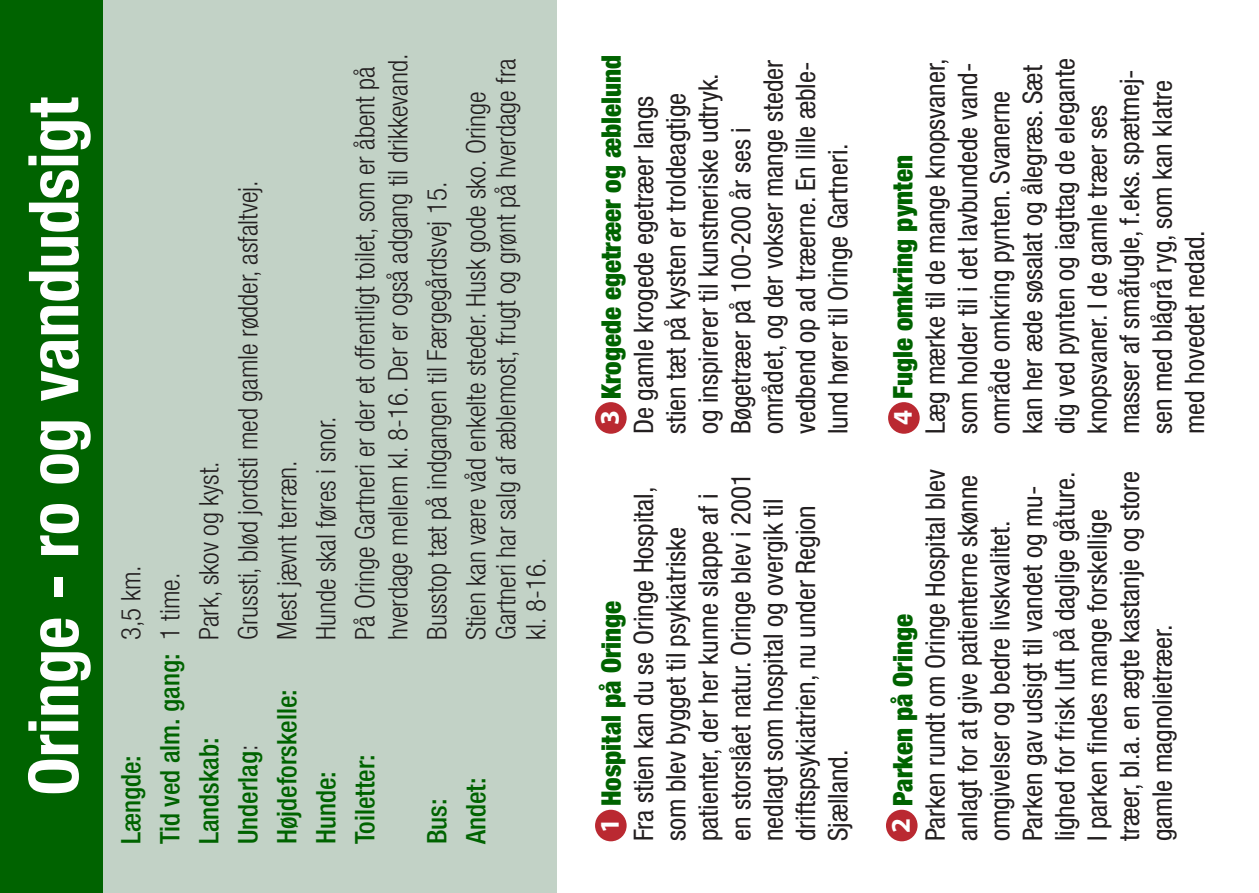
<style>
.page{position:relative;width:1259px;height:893px;background:#fff}
.page>*{position:absolute;margin:0;border:0;box-sizing:border-box;transform-origin:0 0}
.t1{font:700 condensed 69px "Helvetica Neue";color:#fff}
.t2{font:condensed 27px/32.4px "Helvetica Neue LT Std";color:#231f20}
.t3{font:300 condensed 27px/30px "Helvetica Neue LT Std";color:#231f20}
.t4{font:500 condensed 27px/39px "Helvetica Neue LT Std";color:#006300}
.s1{font-weight:300;color:#231f20}
.s2{font-family:"Myriad Pro";font-weight:700;font-stretch:normal;color:#fff}
.s3{font-weight:900;color:#006300}
</style>
<div class="page">
<div style="left:102px;top:0;width:455px;height:893px;background:#c2d2c6"></div>
<div style="left:0;top:0;width:102px;height:893px;background:#006300"></div>
<div style="left:595px;top:810px;width:31px;height:31px;background:#ba2931;border-radius:50%"></div>
<div style="left:886px;top:810px;width:31px;height:31px;background:#ba2931;border-radius:50%"></div>
<div style="left:595px;top:402px;width:31px;height:32px;background:#ba2931;border-radius:50%"></div>
<div style="left:888px;top:402px;width:31px;height:32px;background:#ba2931;border-radius:50%"></div>
<h1 class="t1" style="left:12px;top:796px;width:700px;rotate:-90deg">Oringe - ro og vandudsigt</h1>
<p class="t3" style="left:194px;top:640px;width:180px;rotate:-90deg">Park, skov og kyst.</p>
<p class="t4" style="left:111px;top:844px;width:280px;text-indent:204px;rotate:-90deg"><span class="s1">3,5 km.<br></span>Tid ved alm. gang: <span class="s1">1 time.<br></span>Landskab:</p>
<p class="t4" style="left:111px;top:844px;width:90px;rotate:-90deg">Længde:</p>
<p class="t3" style="left:233px;top:640px;width:461px;rotate:-90deg">Grussti, blød jordsti med gamle rødder, asfaltvej.</p>
<p class="t4" style="left:228px;top:844px;width:101px;rotate:-90deg">Underlag<span class="s1">:</span></p>
<p class="t3" style="left:272px;top:640px;width:181px;rotate:-90deg">Mest jævnt terræn.</p>
<p class="t4" style="left:267px;top:844px;width:156px;rotate:-90deg">Højdeforskelle:</p>
<p class="t3" style="left:311px;top:640px;width:225px;rotate:-90deg">Hunde skal føres i snor.</p>
<p class="t4" style="left:306px;top:844px;width:74px;rotate:-90deg">Hunde:</p>
<p class="t3" style="left:348px;top:640px;width:588px;line-height:33px;rotate:-90deg">På Oringe Gartneri er der et offentligt toilet, som er åbent på hverdage mellem kl. 8-16. Der er også adgang til drikkevand.</p>
<p class="t3" style="left:422px;top:640px;width:460px;rotate:-90deg">Busstop tæt på indgangen til Færgegårdsvej 15.</p>
<p class="t3" style="left:461px;top:640px;width:583px;rotate:-90deg">Stien kan være våd enkelte steder. Husk gode sko. Oringe<br>Gartneri har salg af æblemost, frugt og grønt på hverdage fra kl. 8-16.</p>
<p class="t4" style="left:345px;top:844px;width:91px;rotate:-90deg">Toiletter:</p>
<p class="t4" style="left:417px;top:844px;width:47px;rotate:-90deg">Bus:</p>
<p class="t4" style="left:456px;top:844px;width:68px;rotate:-90deg">Andet:</p>
<p class="t2" style="left:595px;top:434px;width:381px;text-indent:9px;rotate:-90deg"><span class="s2">3</span> <span class="s3">Krogede egetræer og æblelund </span>De gamle krogede egetræer langs stien tæt på kysten er troldeagtige<br>og inspirerer til kunstneriske udtryk.<br>Bøgetræer på 100-200 år ses i området, og der vokser mange steder vedbend op ad træerne. En lille æble&shy;lund hører til Oringe Gartneri.</p>
<p class="t2" style="left:886px;top:434px;width:377px;text-indent:9px;rotate:-90deg"><span class="s2">4</span> <span class="s3">Fugle omkring pynten<br></span>Læg mærke til de mange knopsvaner, som holder til i det lavbundede vand&shy;område omkring pynten. Svanerne kan her æde søsalat og ålegræs. Sæt dig ved pynten og iagttag de elegante knopsvaner. I de gamle træer ses masser af småfugle, f.eks. spætmej&shy;sen med blågrå ryg, som kan klatre med hovedet nedad.</p>
<p class="t2" style="left:595px;top:841px;width:370px;text-indent:8px;rotate:-90deg"><span class="s2">1</span> <span class="s3">Hospital på Oringe<br></span>Fra stien kan du se Oringe Hospital, som blev bygget til psykiatriske patienter, der her kunne slappe af i en storslået natur. Oringe blev i 2001 nedlagt som hospital og overgik til driftspsykiatrien, nu under Region<br>Sjælland.</p>
<p class="t2" style="left:886px;top:841px;width:373px;text-indent:8px;rotate:-90deg"><span class="s2">2</span> <span class="s3">Parken på Oringe<br></span>Parken rundt om Oringe Hospital blev anlagt for at give patienterne skønne omgivelser og bedre livskvalitet.<br>Parken gav udsigt til vandet og mu&shy;lighed for frisk luft på daglige gåture.<br>I parken findes mange forskellige træer, bl.a. en ægte kastanje og store gamle magnolietræer.</p>
</div>
